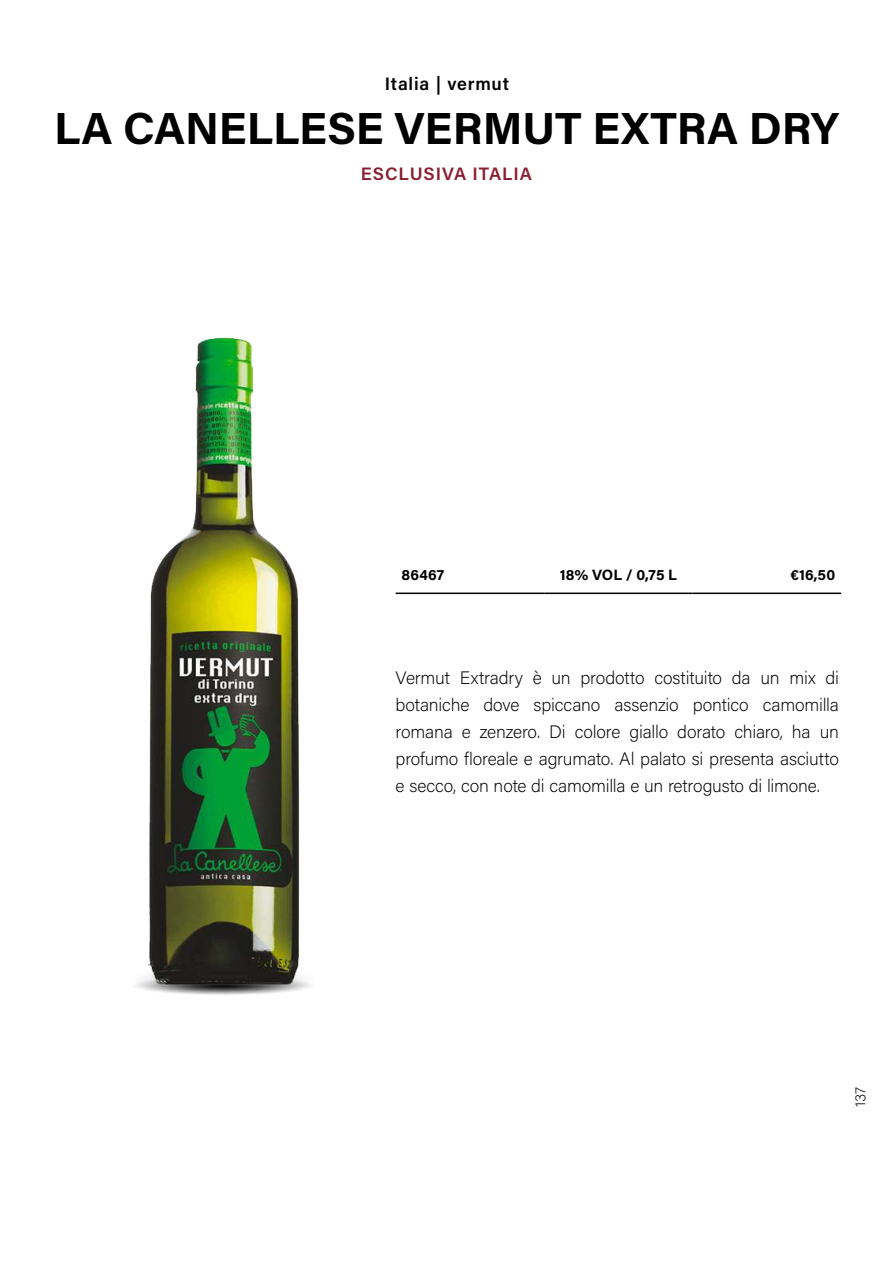
<style>
.page{position:relative;width:893px;height:1263px;background:#fff}
.page>*{position:absolute;margin:0;border:0;box-sizing:border-box;transform-origin:0 0}
.t1{font:700 45px "Acumin Pro";color:#000}
.t2{font:200 18px/27px "Acumin Pro";letter-spacing:-.01em;color:#000;text-align:justify}
.t3{font:600 18px "Acumin Pro";letter-spacing:.05em;color:#8a1d2f}
.t4{font:600 18px "Acumin Pro";letter-spacing:.045em;color:#000}
.t5{font:700 15px "Acumin Pro";letter-spacing:-.005em;color:#000}
.t6{font:200 15px "Acumin Pro";color:#000}
</style>
<div class="page">
<img style="left:136px;top:337px;width:174px;height:658px">
<hr style="left:396px;top:592px;width:148px;height:2px;background:#000">
<hr style="left:544px;top:592px;width:149px;height:2px;background:#000">
<hr style="left:693px;top:592px;width:148px;height:2px;background:#000">
<p class="t4" style="left:385px;top:71px;width:126px">Italia | vermut</p>
<h1 class="t1" style="left:54px;top:97px;width:786px">LA CANELLESE VERMUT EXTRA DRY</h1>
<p class="t3" style="left:361px;top:161px;width:173px">ESCLUSIVA ITALIA</p>
<p class="t5" style="left:402px;top:564px;width:44px">86467</p>
<p class="t5" style="left:560px;top:564px;width:119px">18% VOL / 0,75 L</p>
<p class="t5" style="left:790px;top:564px;width:46px">€16,50</p>
<p class="t2" style="left:396px;top:664px;width:445px">Vermut Extradry è un prodotto costituito da un mix di botaniche dove spiccano assenzio pontico camomilla romana e zenzero. Di colore giallo dorato chiaro, ha un profumo floreale e agrumato. Al palato si presenta asciutto e secco, con note di camomilla e un retrogusto di limone.</p>
<p class="t6" style="left:850px;top:1107px;width:21px;rotate:-90deg">137</p>
</div>
